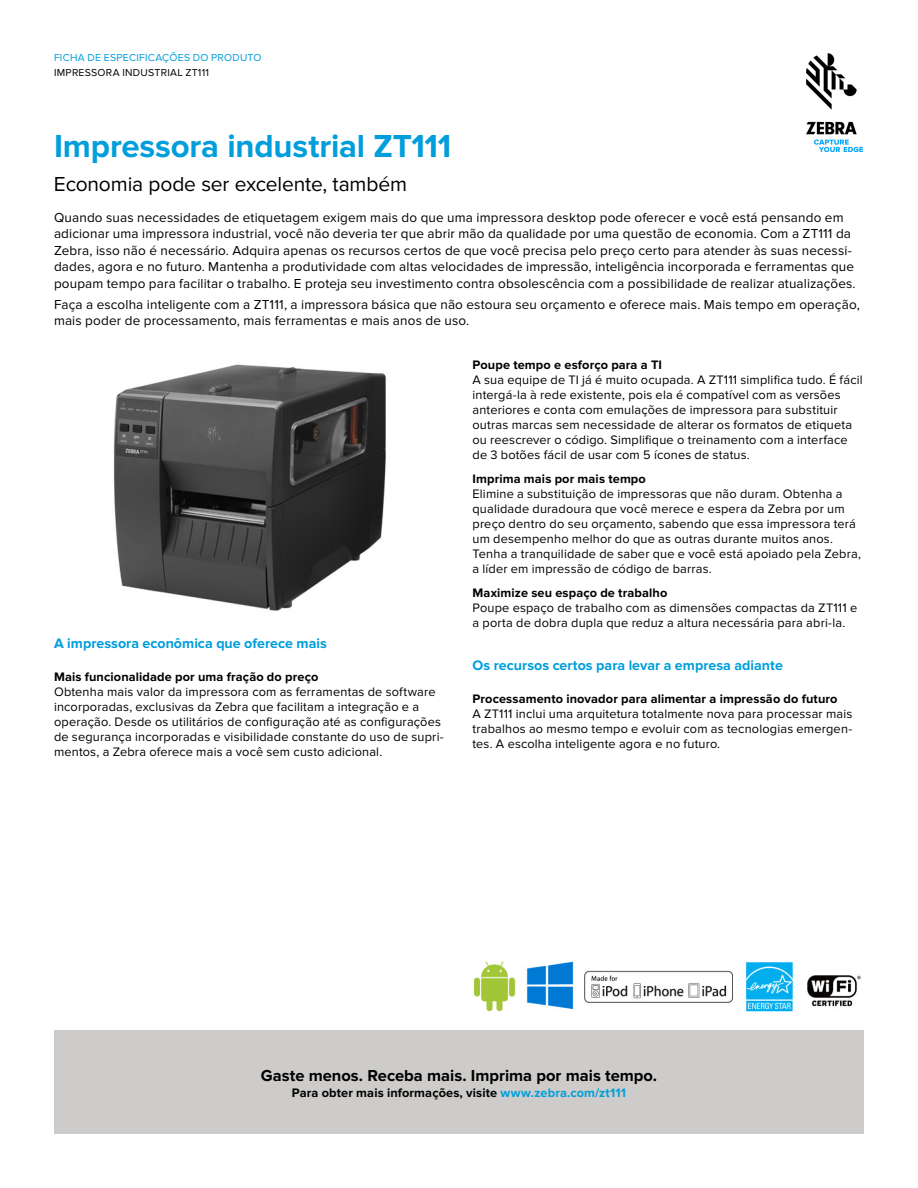
<style>
.page{position:relative;width:918px;height:1188px;background:#fff}
.page>*{position:absolute;margin:0;border:0;box-sizing:border-box;transform-origin:0 0}
.t1{font:700 33px "Proxima Nova";letter-spacing:-.005em;color:#009edb}
.t2{font:21px "Proxima Nova";letter-spacing:-.005em;color:#000}
.t3{font:700 16.5px "Proxima Nova";color:#000}
.t4{font:700 14.25px "Proxima Nova";color:#009edb}
.t5{font:13.5px/16.5px "Proxima Nova";letter-spacing:.01em;color:#000}
.t6{font:12.75px/15px "Proxima Nova";letter-spacing:.015em;color:#000}
.t7{font:700 12.75px "Proxima Nova";letter-spacing:.01em;color:#000}
.t8{font:10.5px "Proxima Nova";letter-spacing:.025em;color:#009edb}
.t9{font:10.5px "Proxima Nova";letter-spacing:.025em;color:#000}
.s1{color:#009edb}
</style>
<div class="page">
<img style="left:806px;top:54px;width:56px;height:97px">
<div style="left:54px;top:1031px;width:810px;height:103px;background:#cdccca"></div>
<img style="left:474px;top:962px;width:387px;height:50px">
<img style="left:113px;top:364px;width:273px;height:247px">
<p class="t8" style="left:54px;top:52px;width:209px">FICHA DE ESPECIFICAÇÕES DO PRODUTO</p>
<p class="t9" style="left:54px;top:66px;width:157px">IMPRESSORA INDUSTRIAL ZT111</p>
<h1 class="t1" style="left:54px;top:127px;width:399px">Impressora industrial ZT111</h1>
<h2 class="t2" style="left:54px;top:172px;width:355px">Economia pode ser excelente, também</h2>
<p class="t5" style="left:54px;top:209px;width:803px">Quando suas necessidades de etiquetagem exigem mais do que uma impressora desktop pode oferecer e você está pensando em adicionar uma impressora industrial, você não deveria ter que abrir mão da qualidade por uma questão de economia. Com a ZT111 da Zebra, isso não é necessário. Adquira apenas os recursos certos de que você precisa pelo preço certo para atender às suas necessi&shy;dades, agora e no futuro. Mantenha a produtividade com altas velocidades de impressão, inteligência incorporada e ferramentas que poupam tempo para facilitar o trabalho. E proteja seu investimento contra obsolescência com a possibilidade de realizar atualizações.</p>
<p class="t5" style="left:54px;top:296px;width:807px">Faça a escolha inteligente com a ZT111, a impressora básica que não estoura seu orçamento e oferece mais. Mais tempo em operação, mais poder de processamento, mais ferramentas e mais anos de uso.</p>
<p class="t4" style="left:54px;top:635px;width:274px">A impressora econômica que oferece mais</p>
<p class="t7" style="left:54px;top:670px;width:266px">Mais funcionalidade por uma fração do preço</p>
<p class="t6" style="left:54px;top:685px;width:391px">Obtenha mais valor da impressora com as ferramentas de software incorporadas, exclusivas da Zebra que facilitam a integração e a operação. Desde os utilitários de configuração até as configurações de segurança incorporadas e visibilidade constante do uso de supri&shy;mentos, a Zebra oferece mais a você sem custo adicional.</p>
<p class="t7" style="left:472px;top:357px;width:191px">Poupe tempo e esforço para a TI</p>
<p class="t6" style="left:472px;top:372px;width:392px">A sua equipe de TI já é muito ocupada. A ZT111 simplifica tudo. É fácil intergá-la à rede existente, pois ela é compatível com as versões anteriores e conta com emulações de impressora para substituir outras marcas sem necessidade de alterar os formatos de etiqueta ou reescrever o código. Simplifique o treinamento com a interface de 3 botões fácil de usar com 5 ícones de status.</p>
<p class="t7" style="left:472px;top:471px;width:175px">Imprima mais por mais tempo</p>
<p class="t6" style="left:472px;top:486px;width:390px">Elimine a substituição de impressoras que não duram. Obtenha a qualidade duradoura que você merece e espera da Zebra por um preço dentro do seu orçamento, sabendo que essa impressora terá um desempenho melhor do que as outras durante muitos anos.<br>Tenha a tranquilidade de saber que e você está apoiado pela Zebra, a líder em impressão de código de barras.</p>
<p class="t7" style="left:472px;top:585px;width:196px">Maximize seu espaço de trabalho</p>
<p class="t6" style="left:472px;top:600px;width:386px">Poupe espaço de trabalho com as dimensões compactas da ZT111 e a porta de dobra dupla que reduz a altura necessária para abri-la.</p>
<p class="t4" style="left:472px;top:657px;width:312px">Os recursos certos para levar a empresa adiante</p>
<p class="t7" style="left:472px;top:692px;width:367px">Processamento inovador para alimentar a impressão do futuro</p>
<p class="t6" style="left:472px;top:707px;width:381px;text-align:justify">A ZT111 inclui uma arquitetura totalmente nova para processar mais trabalhos ao mesmo tempo e evoluir com as tecnologias emergen&shy;tes. A escolha inteligente agora e no futuro.</p>
<p class="t3" style="left:261px;top:1066px;width:398px">Gaste menos. Receba mais. Imprima por mais tempo.</p>
<p class="t7" style="left:292px;top:1085px;width:336px">Para obter mais informações, visite <span class="s1">www.zebra.com/zt111</span></p>
</div>
